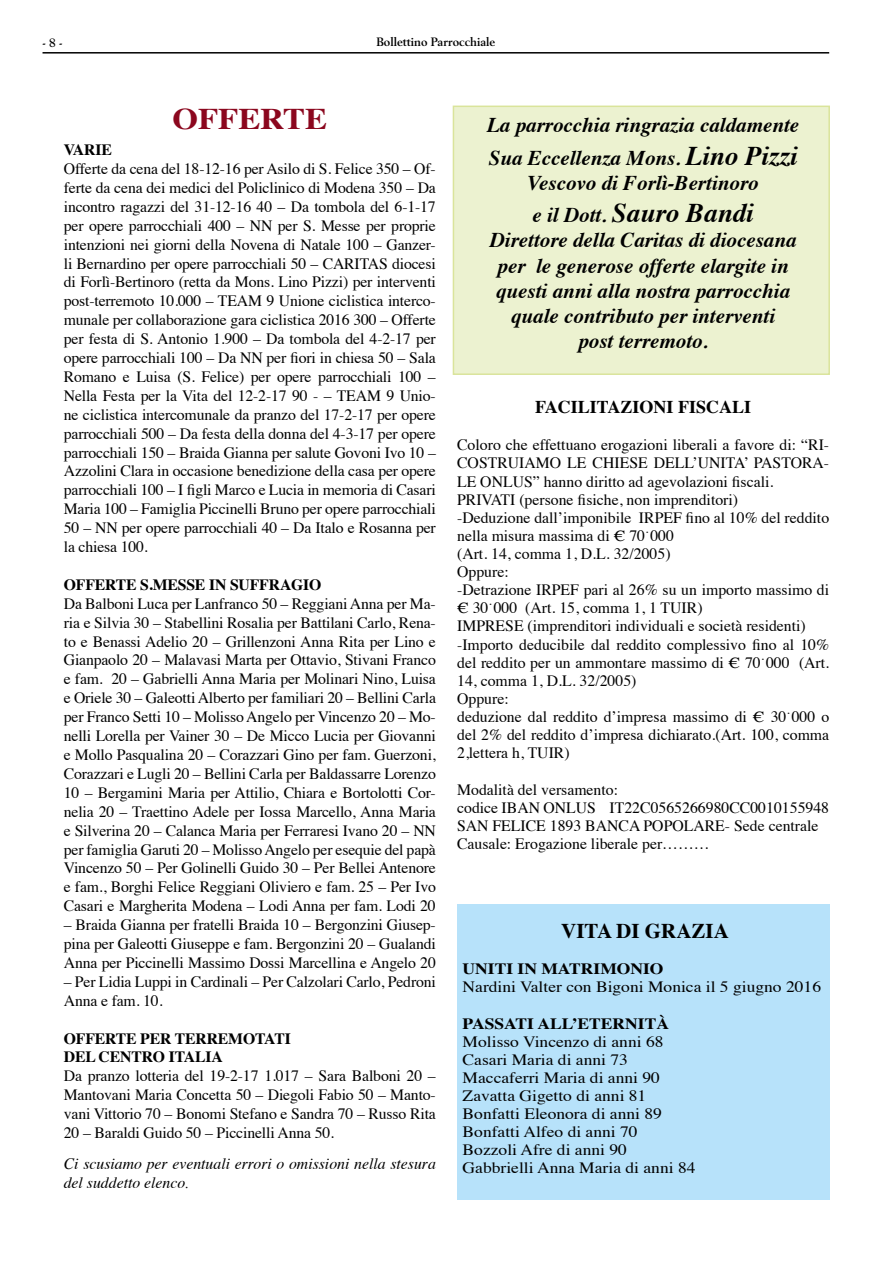
<style>
.page{position:relative;width:893px;height:1263px;background:#fff}
.page>*{position:absolute;margin:0;border:0;box-sizing:border-box;transform-origin:0 0}
.t1{font:700 30px "Times";color:#8b071e;scale:1.1 1}
.t2{font:italic 700 27px "Times";color:#000}
.t3{font:italic 700 21px/25.2px "Times";color:#000}
.t4{font:700 21px "Times";color:#000}
.t5{font:700 18px "Times";color:#000}
.t6{font:15.75px/18.9px "Times";color:#000;text-align:justify}
.t7{font:15.75px/18.1px "Times";color:#000;scale:1.11 1}
.t8{font:italic 15.75px/18.9px "Times";color:#000}
.t9{font:700 15.75px/18.9px "Times";letter-spacing:-.01em;color:#000}
.t10{font:700 15.75px "Times";letter-spacing:-.01em;color:#000;scale:1.11 1}
.t11{font:700 12px "Berling";color:#000}
.s1{font-family:"Times New Roman"}
.s2{font-size:27px}
.s3{font-size:21px}
</style>
<div class="page">
<hr style="left:43px;top:52px;width:786px;height:2px;background:#000">
<div style="left:453px;top:106px;width:377px;height:269px;background:#ecf2d0;border:2px solid #dae49b"></div>
<div style="left:457px;top:904px;width:372px;height:295px;background:#b7e2fa"></div>
<p class="t11" style="left:43px;top:36px;width:22px">- 8 -</p>
<p class="t11" style="left:376px;top:35px;width:120px">Bollettino Parrocchiale</p>
<h1 class="t1" style="left:172px;top:90px;width:142px">OFFERTE</h1>
<p class="t9" style="left:64px;top:139px;width:50px">VARIE</p>
<p class="t6" style="left:64px;top:158px;width:374px">Offerte da cena del 18-12-16 per Asilo di S. Felice 350 – Of&shy;ferte da cena dei medici del Policlinico di Modena 350 – Da incontro ragazzi del 31-12-16 40 – Da tombola del 6-1-17 per opere parrocchiali 400 – NN per S. Messe per proprie intenzioni nei giorni della Novena di Natale 100 – Ganzer&shy;li Bernardino per opere parrocchiali 50 – CARITAS diocesi di Forlì-Bertinoro (retta da Mons. Lino Pizzi) per interventi post-terremoto 10.000 – TEAM 9 Unione ciclistica interco&shy;munale per collaborazione gara ciclistica 2016 300 – Offerte per festa di S. Antonio 1.900 – Da tombola del 4-2-17 per opere parrocchiali 100 – Da NN per fiori in chiesa 50 – Sala Romano e Luisa (S. Felice) per opere parrocchiali 100 – Nella Festa per la Vita del 12-2-17 90 - – TEAM 9 Unio&shy;ne ciclistica intercomunale da pranzo del 17-2-17 per opere parrocchiali 500 – Da festa della donna del 4-3-17 per opere parrocchiali 150 – Braida Gianna per salute Govoni Ivo 10 – Azzolini Clara in occasione benedizione della casa per opere parrocchiali 100 – I figli Marco e Lucia in memoria di Casari Maria 100 – Famiglia Piccinelli Bruno per opere parrocchiali 50 – NN per opere parrocchiali 40 – Da Italo e Rosanna per la chiesa 100.</p>
<p class="t9" style="left:64px;top:573px;width:259px">OFFERTE S.MESSE IN SUFFRAGIO</p>
<p class="t6" style="left:64px;top:593px;width:374px">Da Balboni Luca per Lanfranco 50 – Reggiani Anna per Ma&shy;ria e Silvia 30 – Stabellini Rosalia per Battilani Carlo, Rena&shy;to e Benassi Adelio 20 – Grillenzoni Anna Rita per Lino e Gianpaolo 20 – Malavasi Marta per Ottavio, Stivani Franco e fam. 20 – Gabrielli Anna Maria per Molinari Nino, Luisa e Oriele 30 – Galeotti Alberto per familiari 20 – Bellini Carla per Franco Setti 10 – Molisso Angelo per Vincenzo 20 – Mo&shy;nelli Lorella per Vainer 30 – De Micco Lucia per Giovanni e Mollo Pasqualina 20 – Corazzari Gino per fam. Guerzoni, Corazzari e Lugli 20 – Bellini Carla per Baldassarre Lorenzo 10 – Bergamini Maria per Attilio, Chiara e Bortolotti Cor&shy;nelia 20 – Traettino Adele per Iossa Marcello, Anna Maria e Silverina 20 – Calanca Maria per Ferraresi Ivano 20 – NN per famiglia Garuti 20 – Molisso Angelo per esequie del papà Vincenzo 50 – Per Golinelli Guido 30 – Per Bellei Antenore e fam., Borghi Felice Reggiani Oliviero e fam. 25 – Per Ivo Casari e Margherita Modena – Lodi Anna per fam. Lodi 20</p>
<p class="t6" style="left:64px;top:914px;width:374px">– Braida Gianna per fratelli Braida 10 – Bergonzini Giusep&shy;pina per Galeotti Giuseppe e fam. Bergonzini 20 – Gualandi Anna per Piccinelli Massimo Dossi Marcellina e Angelo 20</p>
<p class="t6" style="left:64px;top:971px;width:374px">– Per Lidia Luppi in Cardinali – Per Calzolari Carlo, Pedroni<br>Anna e fam. 10.</p>
<p class="t9" style="left:64px;top:1027px;width:229px">OFFERTE PER TERREMOTATI<br>DEL CENTRO ITALIA</p>
<p class="t6" style="left:64px;top:1065px;width:374px">Da pranzo lotteria del 19-2-17 1.017 – Sara Balboni 20 – Mantovani Maria Concetta 50 – Diegoli Fabio 50 – Manto&shy;vani Vittorio 70 – Bonomi Stefano e Sandra 70 – Russo Rita 20 – Baraldi Guido 50 – Piccinelli Anna 50.</p>
<p class="t8" style="left:64px;top:1153px;width:374px">Ci scusiamo per eventuali errori o omissioni nella stesura del suddetto elenco<span class="s1">.</span></p>
<h3 class="t3" style="left:487px;top:107px;width:314px;line-height:32.4px">La parrocchia ringrazia caldamente<br>Sua Eccellenza Mons. <span class="s2">Lino Pizzi</span></h3>
<h3 class="t3" style="left:528px;top:168px;width:233px">Vescovo di Forlì-Bertinoro</h3>
<h2 class="t2" style="left:533px;top:188px;width:223px"><span class="s3">e il Dott.</span> Sauro Bandi</h2>
<h3 class="t3" style="left:490px;top:226px;width:308px;text-align:center">Direttore della Caritas di diocesana per le generose offerte elargite in questi anni alla nostra parrocchia quale contributo per interventi<br>post terremoto.</h3>
<p class="t5" style="left:535px;top:390px;width:217px">FACILITAZIONI FISCALI</p>
<p class="t6" style="left:457px;top:435px;width:374px;line-height:18.1px;text-align:left">Coloro che effettuano erogazioni liberali a favore di: “RI-COSTRUIAMO LE CHIESE DELL’UNITA’ PASTORA-LE ONLUS” hanno diritto ad agevolazioni fiscali.<br>PRIVATI (persone fisiche, non imprenditori)<br>-Deduzione dall’imponibile IRPEF fino al 10% del reddito nella misura massima di € 70˙000<br>(Art. 14, comma 1, D.L. 32/2005)<br>Oppure:<br>-Detrazione IRPEF pari al 26% su un importo massimo di € 30˙000 (Art. 15, comma 1, 1 TUIR)<br>IMPRESE (imprenditori individuali e società residenti) -Importo deducibile dal reddito complessivo fino al 10% del reddito per un ammontare massimo di € 70˙000 (Art.<br>14, comma 1, D.L. 32/2005)<br>Oppure:<br>deduzione dal reddito d’impresa massimo di € 30˙000 o del 2% del reddito d’impresa dichiarato.(Art. 100, comma 2,lettera h, TUIR)</p>
<p class="t6" style="left:457px;top:779px;width:374px;line-height:18.1px;text-align:left">Modalità del versamento:<br>codice IBAN ONLUS IT22C0565266980CC0010155948<br>SAN FELICE 1893 BANCA POPOLARE- Sede centrale Causale: Erogazione liberale per………</p>
<h3 class="t4" style="left:561px;top:910px;width:169px">VITA DI GRAZIA</h3>
<p class="t10" style="left:463px;top:954px;width:183px">UNITI IN MATRIMONIO</p>
<p class="t7" style="left:463px;top:976px;width:324px">Nardini Valter con Bigoni Monica il 5 giugno 2016</p>
<p class="t10" style="left:463px;top:1008px;width:187px">PASSATI ALL’ETERNITÀ</p>
<p class="t7" style="left:463px;top:1031px;width:211px">Molisso Vincenzo di anni 68<br>Casari Maria di anni 73<br>Maccaferri Maria di anni 90<br>Zavatta Gigetto di anni 81<br>Bonfatti Eleonora di anni 89<br>Bonfatti Alfeo di anni 70<br>Bozzoli Afre di anni 90<br>Gabbrielli Anna Maria di anni 84</p>
</div>
